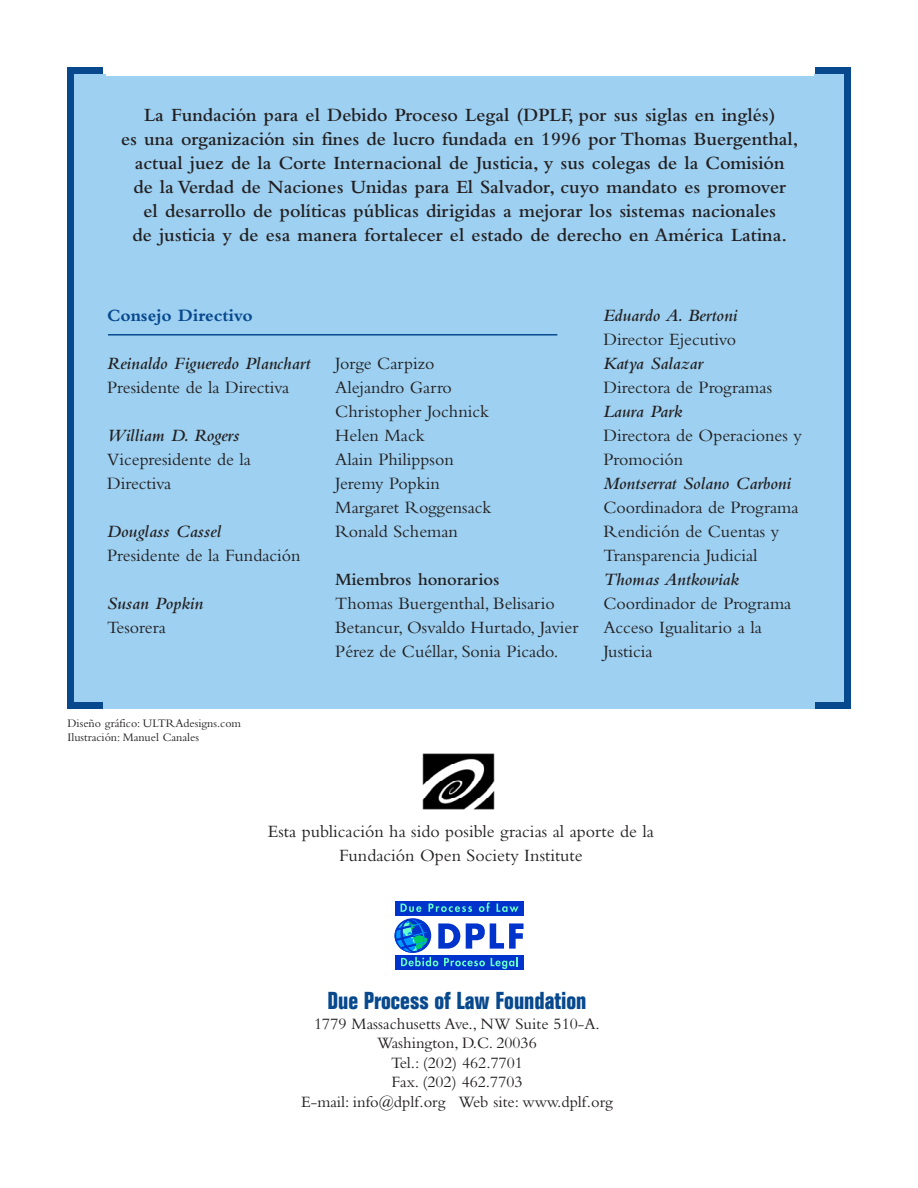
<style>
.page{position:relative;width:918px;height:1188px;background:#fff}
.page>*{position:absolute;margin:0;border:0;box-sizing:border-box;transform-origin:0 0}
.t1{font:700 condensed 24px "Folio";color:#08498e}
.t2{font:600 19.5px/24px "Bembo";color:#231f20;text-align:center}
.t3{font:18px/24px "Bembo";color:#231f20}
.t4{font:italic 600 18px "Bembo";color:#231f20}
.t5{font:600 18px "Bembo";color:#231f20}
.t6{font:700 18px "Bembo";color:#08498e}
.t7{font:16.5px/19.5px "Bembo";color:#231f20;text-align:center}
.t8{font:12px/14.4px "Bembo";color:#231f20}
</style>
<div class="page">
<div style="left:71px;top:76px;width:773px;height:633px;background:#9dd0f1"></div>
<div style="left:67px;top:68px;width:35px;height:641px;background:#08498e"></div>
<div style="left:815px;top:68px;width:35px;height:641px;background:#08498e"></div>
<div style="left:74px;top:74px;width:32px;height:628px;background:#9dd0f1"></div>
<div style="left:814px;top:74px;width:30px;height:628px;background:#9dd0f1"></div>
<div style="left:395px;top:901px;width:129px;height:14px;background:#03c"></div>
<div style="left:395px;top:956px;width:129px;height:14px;background:#03c"></div>
<svg style="left:394px;top:902px;width:130px;height:67px"></svg>
<hr style="left:108px;top:334px;width:449px;height:2px;background:#08498e">
<img style="left:422px;top:753px;width:73px;height:57px">
<p class="t2" style="left:121px;top:105px;width:679px">La Fundación para el Debido Proceso Legal (DPLF, por sus siglas en inglés)<br>es una organización sin fines de lucro fundada en 1996 por Thomas Buergenthal, actual juez de la Corte Internacional de Justicia, y sus colegas de la Comisión<br>de la Verdad de Naciones Unidas para El Salvador, cuyo mandato es promover<br>el desarrollo de políticas públicas dirigidas a mejorar los sistemas nacionales<br>de justicia y de esa manera fortalecer el estado de derecho en América Latina.</p>
<p class="t6" style="left:107px;top:309px;width:147px">Consejo Directivo</p>
<p class="t4" style="left:107px;top:357px;width:205px">Reinaldo Figueredo Planchart</p>
<p class="t3" style="left:107px;top:377px;width:184px">Presidente de la Directiva</p>
<p class="t4" style="left:107px;top:429px;width:134px">William D. Rogers</p>
<p class="t3" style="left:107px;top:449px;width:145px">Vicepresidente de la<br>Directiva</p>
<p class="t4" style="left:107px;top:525px;width:116px">Douglass Cassel</p>
<p class="t3" style="left:107px;top:545px;width:195px">Presidente de la Fundación</p>
<p class="t4" style="left:107px;top:597px;width:98px">Susan Popkin</p>
<p class="t3" style="left:107px;top:617px;width:60px">Tesorera</p>
<p class="t3" style="left:335px;top:353px;width:158px">Jorge Carpizo<br>Alejandro Garro<br>Christopher Jochnick<br>Helen Mack<br>Alain Philippson<br>Jeremy Popkin<br>Margaret Roggensack<br>Ronald Scheman</p>
<p class="t5" style="left:335px;top:573px;width:166px">Miembros honorarios</p>
<p class="t3" style="left:335px;top:593px;width:245px">Thomas Buergenthal, Belisario<br>Betancur, Osvaldo Hurtado, Javier<br>Pérez de Cuéllar, Sonia Picado.</p>
<p class="t4" style="left:603px;top:309px;width:135px">Eduardo A. Bertoni</p>
<p class="t3" style="left:603px;top:329px;width:134px">Director Ejecutivo</p>
<p class="t4" style="left:603px;top:357px;width:101px">Katya Salazar</p>
<p class="t3" style="left:603px;top:377px;width:170px">Directora de Programas</p>
<p class="t4" style="left:603px;top:405px;width:80px">Laura Park</p>
<p class="t3" style="left:603px;top:425px;width:200px">Directora de Operaciones y<br>Promoción</p>
<p class="t4" style="left:603px;top:477px;width:189px">Montserrat Solano Carboni</p>
<p class="t3" style="left:603px;top:497px;width:197px">Coordinadora de Programa<br>Rendición de Cuentas y<br>Transparencia Judicial</p>
<p class="t4" style="left:603px;top:573px;width:137px">Thomas Antkowiak</p>
<p class="t3" style="left:603px;top:593px;width:190px">Coordinador de Programa<br>Acceso Igualitario a la<br>Justicia</p>
<p class="t8" style="left:68px;top:717px;width:175px">Diseño gráfico: ULTRAdesigns.com<br>Ilustración: Manuel Canales</p>
<p class="t3" style="left:268px;top:822px;width:388px;text-align:center">Esta publicación ha sido posible gracias al aporte de la<br>Fundación Open Society Institute</p>
<h1 class="t1" style="left:328px;top:992px;width:260px">Due Process of Law Foundation</h1>
<p class="t7" style="left:301px;top:1015px;width:313px">1779 Massachusetts Ave., NW Suite 510-A.<br>Washington, D.C. 20036<br>Tel.: (202) 462.7701<br>Fax. (202) 462.7703<br>E-mail: info@dplf.org Web site: www.dplf.org</p>
</div>
